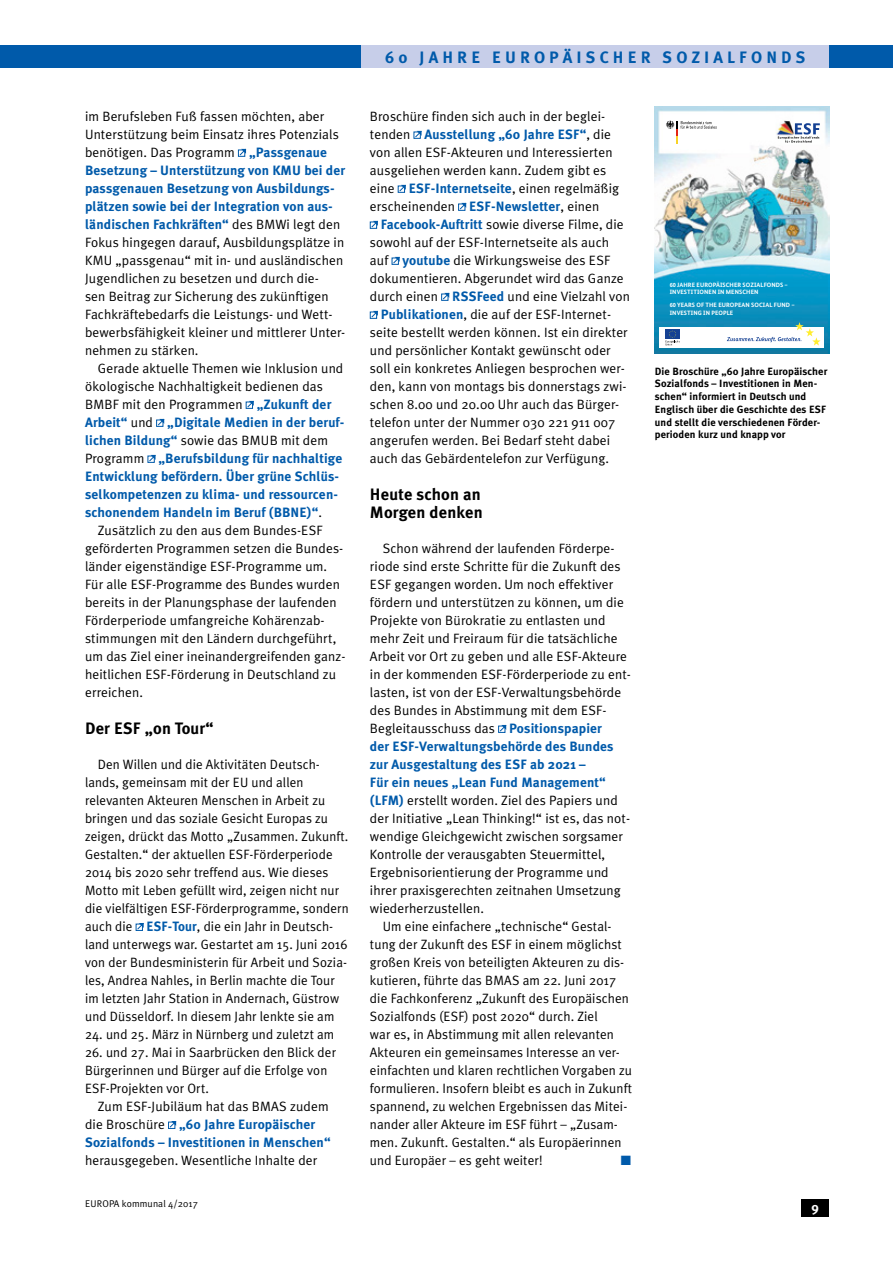
<style>
.page{position:relative;width:893px;height:1263px;background:#fff}
.page>*{position:absolute;margin:0;border:0;box-sizing:border-box;transform-origin:0 0}
.t1{font:700 16.5px/18px "Meta Plus";letter-spacing:.01em;color:#000}
.t2{font:700 16.5px "Meta Plus";letter-spacing:.25em;color:#005aaa}
.t3{font:13.5px/18px "Meta Plus Normal";letter-spacing:.01em;color:#000}
.t4{font:700 13.5px/18px "Meta Plus";letter-spacing:.01em;color:#005aaa}
.t5{font:13.5px "Zapf Dingbats ITC";color:#005aaa}
.t6{font:700 13.5px "Meta Plus";color:#fff}
.t7{font:700 10.5px/12.8px "Meta Plus";letter-spacing:.01em;color:#000}
.t8{font:9.75px "Meta Plus Normal";letter-spacing:.01em;color:#000}
.t9{font:700 6.3px/7.5px "Bundes Sans";letter-spacing:.01em;color:#fff}
.s1{font-family:"Meta Plus";font-weight:700;color:#005aaa}
.s2{font-family:"Meta Plus Normal";font-weight:400;color:#000}
</style>
<div class="page">
<div style="left:0;top:46px;width:893px;height:22px;background:#005aaa"></div>
<div style="left:361px;top:46px;width:468px;height:22px;background:#c7cee9"></div>
<div style="left:238px;top:150px;width:7px;height:7px;border:1px solid #005aaa"></div>
<svg style="left:239px;top:148px;width:8px;height:8px"></svg>
<div style="left:246px;top:402px;width:7px;height:7px;border:1px solid #005aaa"></div>
<svg style="left:247px;top:400px;width:7px;height:8px"></svg>
<div style="left:156px;top:420px;width:7px;height:7px;border:1px solid #005aaa"></div>
<svg style="left:157px;top:418px;width:8px;height:8px"></svg>
<div style="left:148px;top:456px;width:7px;height:7px;border:1px solid #005aaa"></div>
<svg style="left:149px;top:454px;width:7px;height:8px"></svg>
<div style="left:136px;top:924px;width:7px;height:7px;border:1px solid #005aaa"></div>
<svg style="left:137px;top:923px;width:7px;height:7px"></svg>
<div style="left:168px;top:1122px;width:7px;height:7px;border:1px solid #005aaa"></div>
<svg style="left:169px;top:1121px;width:8px;height:7px"></svg>
<div style="left:414px;top:132px;width:7px;height:7px;border:1px solid #005aaa"></div>
<svg style="left:415px;top:130px;width:7px;height:8px"></svg>
<div style="left:398px;top:186px;width:7px;height:7px;border:1px solid #005aaa"></div>
<svg style="left:399px;top:184px;width:7px;height:8px"></svg>
<div style="left:458px;top:204px;width:7px;height:7px;border:1px solid #005aaa"></div>
<svg style="left:459px;top:202px;width:8px;height:8px"></svg>
<div style="left:370px;top:222px;width:7px;height:7px;border:1px solid #005aaa"></div>
<svg style="left:371px;top:220px;width:7px;height:8px"></svg>
<div style="left:392px;top:258px;width:7px;height:7px;border:1px solid #005aaa"></div>
<svg style="left:393px;top:256px;width:7px;height:8px"></svg>
<div style="left:441px;top:294px;width:7px;height:7px;border:1px solid #005aaa"></div>
<svg style="left:442px;top:292px;width:8px;height:8px"></svg>
<div style="left:370px;top:312px;width:7px;height:7px;border:1px solid #005aaa"></div>
<svg style="left:371px;top:310px;width:7px;height:8px"></svg>
<div style="left:498px;top:726px;width:7px;height:7px;border:1px solid #005aaa"></div>
<svg style="left:499px;top:724px;width:8px;height:8px"></svg>
<img style="left:655px;top:106px;width:174px;height:248px">
<div style="left:660px;top:327px;width:164px;height:21px;background:#fff"></div>
<svg style="left:778px;top:123px;width:42px;height:20px"></svg>
<svg style="left:666px;top:121px;width:51px;height:23px"></svg>
<svg style="left:665px;top:330px;width:15px;height:15px"></svg>
<svg style="left:727px;top:322px;width:93px;height:24px"></svg>
<div style="left:801px;top:1199px;width:28px;height:17px;background:#000"></div>
<p class="t3" style="left:85px;top:107px;width:255px">im Berufsleben Fuß fassen möchten, aber<br>Unterstützung beim Einsatz ihres Potenzials benötigen. Das Programm <span class="s1">„Passgenaue</span></p>
<p class="t4" style="left:85px;top:161px;width:262px">Besetzung – Unterstützung von KMU bei der passgenauen Besetzung von Ausbildungs&shy;plätzen sowie bei der Integration von aus&shy;ländischen Fachkräften“ <span class="s2">des BMWi legt den</span></p>
<p class="t3" style="left:85px;top:233px;width:262px">Fokus hingegen darauf, Ausbildungsplätze in KMU „passgenau“ mit in- und ausländischen Jugendlichen zu besetzen und durch die-<br>sen Beitrag zur Sicherung des zukünftigen Fachkräftebedarfs die Leistungs- und Wett&shy;bewerbsfähigkeit kleiner und mittlerer Unter&shy;nehmen zu stärken.</p>
<p class="t3" style="left:85px;top:359px;width:260px;text-indent:13px">Gerade aktuelle Themen wie Inklusion und ökologische Nachhaltigkeit bedienen das<br>BMBF mit den Programmen <span class="s1">„Zukunft der</span></p>
<p class="t4" style="left:85px;top:413px;width:261px">Arbeit“ <span class="s2">und</span> „Digitale Medien in der beruf-</p>
<p class="t3" style="left:85px;top:431px;width:245px"><span class="s1">lichen Bildung“</span> sowie das BMUB mit dem</p>
<p class="t4" style="left:85px;top:449px;width:259px"><span class="s2">Programm</span> „Berufsbildung für nachhaltige Entwicklung befördern. Über grüne Schlüs&shy;selkompetenzen zu klima- und ressourcen&shy;schonendem Handeln im Beruf (BBNE)“<span class="s2">.</span></p>
<p class="t3" style="left:85px;top:521px;width:262px;text-indent:13px">Zusätzlich zu den aus dem Bundes-ESF geförderten Programmen setzen die Bundes&shy;länder eigenständige ESF-Programme um.<br>Für alle ESF-Programme des Bundes wurden bereits in der Planungsphase der laufenden Förderperiode umfangreiche Kohärenzab&shy;stimmungen mit den Ländern durchgeführt, um das Ziel einer ineinandergreifenden ganz&shy;heitlichen ESF-Förderung in Deutschland zu erreichen.</p>
<p class="t1" style="left:85px;top:719px;width:130px">Der ESF „on Tour“</p>
<p class="t3" style="left:85px;top:755px;width:265px;text-indent:13px">Den Willen und die Aktivitäten Deutsch&shy;lands, gemeinsam mit der EU und allen relevanten Akteuren Menschen in Arbeit zu bringen und das soziale Gesicht Europas zu zeigen, drückt das Motto „Zusammen. Zukunft.<br>Gestalten.“ der aktuellen ESF-Förderperiode 2014 bis 2020 sehr treffend aus. Wie dieses Motto mit Leben gefüllt wird, zeigen nicht nur die vielfältigen ESF-Förderprogramme, sondern auch die <span class="s1">ESF-Tour</span>, die ein Jahr in Deutsch&shy;land unterwegs war. Gestartet am 15. Juni 2016 von der Bundesministerin für Arbeit und Sozia&shy;les, Andrea Nahles, in Berlin machte die Tour im letzten Jahr Station in Andernach, Güstrow und Düsseldorf. In diesem Jahr lenkte sie am</p>
<p class="t3" style="left:85px;top:1025px;width:251px">24. und 25. März in Nürnberg und zuletzt am</p>
<p class="t3" style="left:85px;top:1043px;width:252px">26. und 27. Mai in Saarbrücken den Blick der<br>Bürgerinnen und Bürger auf die Erfolge von<br>ESF-Projekten vor Ort.</p>
<p class="t3" style="left:98px;top:1097px;width:232px">Zum ESF-Jubiläum hat das BMAS zudem</p>
<p class="t4" style="left:85px;top:1115px;width:247px"><span class="s2">die Broschüre</span> „60 Jahre Europäischer<br>Sozialfonds – Investitionen in Menschen“</p>
<p class="t3" style="left:85px;top:1151px;width:234px">herausgegeben. Wesentliche Inhalte der</p>
<p class="t8" style="left:85px;top:1198px;width:114px">EUROPA kommunal 4/2017</p>
<p class="t2" style="left:385px;top:48px;width:422px">60 JAHRE EUROPÄISCHER SOZIALFONDS</p>
<p class="t3" style="left:370px;top:107px;width:237px">Broschüre finden sich auch in der beglei-</p>
<p class="t4" style="left:370px;top:125px;width:243px"><span class="s2">tenden</span> Ausstellung „60 Jahre ESF“<span class="s2">, die</span></p>
<p class="t3" style="left:370px;top:143px;width:251px">von allen ESF-Akteuren und Interessierten ausgeliehen werden kann. Zudem gibt es eine <span class="s1">ESF-Internetseite</span>, einen regelmäßig erscheinenden <span class="s1">ESF-Newsletter</span>, einen</p>
<p class="t3" style="left:381px;top:215px;width:244px"><span class="s1">Facebook-Auftritt</span> sowie diverse Filme, die</p>
<p class="t3" style="left:370px;top:233px;width:241px">sowohl auf der ESF-Internetseite als auch</p>
<p class="t3" style="left:370px;top:251px;width:242px">auf <span class="s1">youtube</span> die Wirkungsweise des ESF</p>
<p class="t3" style="left:370px;top:269px;width:255px">dokumentieren. Abgerundet wird das Ganze</p>
<p class="t3" style="left:370px;top:287px;width:262px">durch einen <span class="s1">RSSFeed</span> und eine Vielzahl von</p>
<p class="t3" style="left:381px;top:305px;width:232px"><span class="s1">Publikationen</span>, die auf der ESF-Internet-</p>
<p class="t3" style="left:370px;top:323px;width:259px">seite bestellt werden können. Ist ein direkter</p>
<p class="t3" style="left:370px;top:341px;width:242px">und persönlicher Kontakt gewünscht oder</p>
<p class="t3" style="left:370px;top:359px;width:256px">soll ein konkretes Anliegen besprochen wer-</p>
<p class="t3" style="left:370px;top:377px;width:258px">den, kann von montags bis donnerstags zwi-</p>
<p class="t3" style="left:370px;top:395px;width:251px">schen 8.00 und 20.00 Uhr auch das Bürger-</p>
<p class="t3" style="left:370px;top:413px;width:247px">telefon unter der Nummer 030 221 911 007</p>
<p class="t3" style="left:370px;top:431px;width:242px">angerufen werden. Bei Bedarf steht dabei</p>
<p class="t3" style="left:370px;top:449px;width:241px">auch das Gebärdentelefon zur Verfügung.</p>
<p class="t1" style="left:370px;top:485px;width:114px">Heute schon an<br>Morgen denken</p>
<p class="t3" style="left:370px;top:539px;width:263px;text-indent:13px">Schon während der laufenden Förderpe&shy;riode sind erste Schritte für die Zukunft des ESF gegangen worden. Um noch effektiver fördern und unterstützen zu können, um die Projekte von Bürokratie zu entlasten und mehr Zeit und Freiraum für die tatsächliche Arbeit vor Ort zu geben und alle ESF-Akteure in der kommenden ESF-Förderperiode zu ent&shy;lasten, ist von der ESF-Verwaltungsbehörde des Bundes in Abstimmung mit dem ESF-Begleitausschuss das <span class="s1">Positionspapier</span></p>
<p class="t4" style="left:370px;top:737px;width:245px">der ESF-Verwaltungsbehörde des Bundes zur Ausgestaltung des ESF ab 2021 –<br>Für ein neues „Lean Fund Management“</p>
<p class="t3" style="left:370px;top:791px;width:262px"><span class="s1">(LFM)</span> erstellt worden. Ziel des Papiers und der Initiative „Lean Thinking!“ ist es, das not&shy;wendige Gleichgewicht zwischen sorgsamer Kontrolle der verausgabten Steuermittel, Ergebnisorientierung der Programme und ihrer praxisgerechten zeitnahen Umsetzung wiederherzustellen.</p>
<p class="t3" style="left:370px;top:917px;width:264px;text-indent:13px">Um eine einfachere „technische“ Gestal&shy;tung der Zukunft des ESF in einem möglichst großen Kreis von beteiligten Akteuren zu dis&shy;kutieren, führte das BMAS am 22. Juni 2017 die Fachkonferenz „Zukunft des Europäischen Sozialfonds (ESF) post 2020“ durch. Ziel<br>war es, in Abstimmung mit allen relevanten Akteuren ein gemeinsames Interesse an ver&shy;einfachten und klaren rechtlichen Vorgaben zu formulieren. Insofern bleibt es auch in Zukunft spannend, zu welchen Ergebnissen das Mitei&shy;nander aller Akteure im ESF führt – „Zusam&shy;men. Zukunft. Gestalten.“ als Europäerinnen und Europäer – es geht weiter!</p>
<p class="t5" style="left:621px;top:1154px;width:12px">■</p>
<p class="t9" style="left:670px;top:281px;width:120px">60 JAHRE EUROPÄISCHER SOZIALFONDS –<br>INVESTITIONEN IN MENSCHEN</p>
<p class="t9" style="left:670px;top:301px;width:127px">60 YEARS OF THE EUROPEAN SOCIAL FUND –<br>INVESTING IN PEOPLE</p>
<p class="t7" style="left:655px;top:364px;width:174px">Die Broschüre „60 Jahre Europäischer Sozialfonds – Investitionen in Men&shy;schen“ informiert in Deutsch und Englisch über die Geschichte des ESF und stellt die verschiedenen Förder&shy;perioden kurz und knapp vor</p>
<p class="t6" style="left:812px;top:1199px;width:9px">9</p>
</div>
